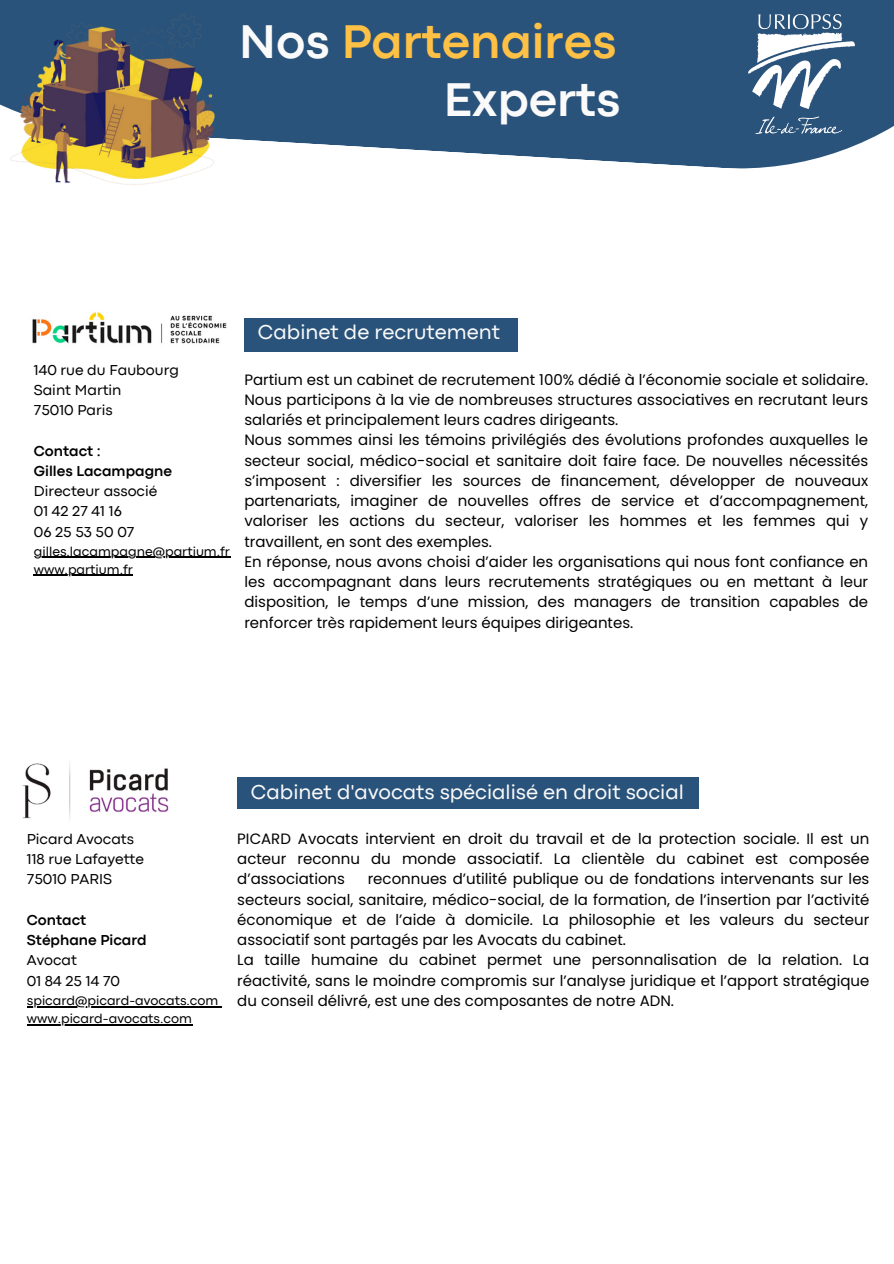
<style>
.page{position:relative;width:894px;height:1264px;background:#fff}
.page>*{position:absolute;margin:0;border:0;box-sizing:border-box;transform-origin:0 0}
.t1{font:700 49.35px/57.3px "Codec Pro";color:#fec045;text-align:right}
.t2{font:21px "Codec Pro";color:#fafafa}
.t3{font:15px/20.2px "Poppins";color:#000;text-align:justify}
.t4{font:15px "Codec Pro";color:#000}
.t5{font:700 15px "Codec Pro";color:#000}
.t6{font:13.5px "Codec Pro";color:#000}
.s1{color:#fafafa}
</style>
<div class="page">
<svg style="left:0;top:0;width:893px;height:169px;background:#3f6488"></svg>
<img style="left:11px;top:14px;width:228px;height:171px">
<img style="left:748px;top:14px;width:105px;height:120px">
<img style="left:32px;top:312px;width:195px;height:32px">
<div style="left:244px;top:318px;width:273px;height:33px;background:#2a537b"></div>
<hr style="left:34px;top:557px;width:196px;height:1px;background:#000">
<hr style="left:34px;top:575px;width:99px;height:1px;background:#000">
<hr style="left:27px;top:1005px;width:191px;height:2px;background:#000">
<hr style="left:27px;top:1023px;width:165px;height:2px;background:#000">
<img style="left:22px;top:763px;width:147px;height:57px">
<div style="left:237px;top:777px;width:461px;height:32px;background:#2a537b"></div>
<p class="t1" style="left:239px;top:17px;width:382px"><span class="s1">Nos</span> Partenaires<br><span class="s1">Experts</span></p>
<p class="t4" style="left:34px;top:364px;width:147px">140 rue du Faubourg</p>
<p class="t4" style="left:34px;top:384px;width:89px">Saint Martin</p>
<p class="t4" style="left:34px;top:405px;width:80px">75010 Paris</p>
<p class="t5" style="left:34px;top:445px;width:69px">Contact :</p>
<p class="t5" style="left:34px;top:465px;width:140px">Gilles Lacampagne</p>
<p class="t4" style="left:34px;top:486px;width:125px">Directeur associé</p>
<p class="t4" style="left:34px;top:506px;width:89px">01 42 27 41 16</p>
<p class="t4" style="left:34px;top:526px;width:102px">06 25 53 50 07</p>
<p class="t6" style="left:34px;top:546px;width:198px">gilles.lacampagne@partium.fr</p>
<p class="t6" style="left:34px;top:564px;width:101px">www.partium.fr</p>
<p class="t2" style="left:258px;top:325px;width:243px">Cabinet de recrutement</p>
<h1 class="t3" style="left:244px;top:369px;width:625px">Partium est un cabinet de recrutement 100% dédié à l’économie sociale et solidaire.<br>Nous participons à la vie de nombreuses structures associatives en recrutant leurs salariés et principalement leurs cadres dirigeants.</h1>
<p class="t3" style="left:244px;top:430px;width:625px">Nous sommes ainsi les témoins privilégiés des évolutions profondes auxquelles le secteur social, médico-social et sanitaire doit faire face. De nouvelles nécessités s’imposent : diversifier les sources de financement, développer de nouveaux partenariats, imaginer de nouvelles offres de service et d’accompagnement, valoriser les actions du secteur, valoriser les hommes et les femmes qui y travaillent, en sont des exemples.</p>
<h2 class="t3" style="left:244px;top:551px;width:625px">En réponse, nous avons choisi d’aider les organisations qui nous font confiance en les accompagnant dans leurs recrutements stratégiques ou en mettant à leur disposition, le temps d’une mission, des managers de transition capables de renforcer très rapidement leurs équipes dirigeantes.</h2>
<p class="t4" style="left:27px;top:833px;width:109px">Picard Avocats</p>
<p class="t4" style="left:27px;top:853px;width:119px">118 rue Lafayette</p>
<p class="t4" style="left:27px;top:874px;width:86px">75010 PARIS</p>
<p class="t5" style="left:27px;top:914px;width:61px">Contact</p>
<p class="t5" style="left:27px;top:934px;width:121px">Stéphane Picard</p>
<p class="t4" style="left:27px;top:955px;width:52px">Avocat</p>
<p class="t4" style="left:27px;top:975px;width:95px">01 84 25 14 70</p>
<p class="t6" style="left:27px;top:995px;width:193px">spicard@picard-avocats.com</p>
<p class="t6" style="left:27px;top:1013px;width:166px">www.picard-avocats.com</p>
<p class="t2" style="left:251px;top:784px;width:434px">Cabinet d'avocats spécialisé en droit social</p>
<p class="t3" style="left:237px;top:828px;width:633px">PICARD Avocats intervient en droit du travail et de la protection sociale. Il est un acteur reconnu du monde associatif. La clientèle du cabinet est composée d’associations</p>
<p class="t3" style="left:237px;top:869px;width:633px;text-indent:130px">reconnues d’utilité publique ou de fondations intervenants sur les secteurs social, sanitaire, médico-social, de la formation, de l’insertion par l’activité économique et de l’aide à domicile. La philosophie et les valeurs du secteur associatif sont partagés par les Avocats du cabinet.</p>
<p class="t3" style="left:237px;top:950px;width:633px">La taille humaine du cabinet permet une personnalisation de la relation. La réactivité, sans le moindre compromis sur l’analyse juridique et l’apport stratégique du conseil délivré, est une des composantes de notre ADN.</p>
</div>
